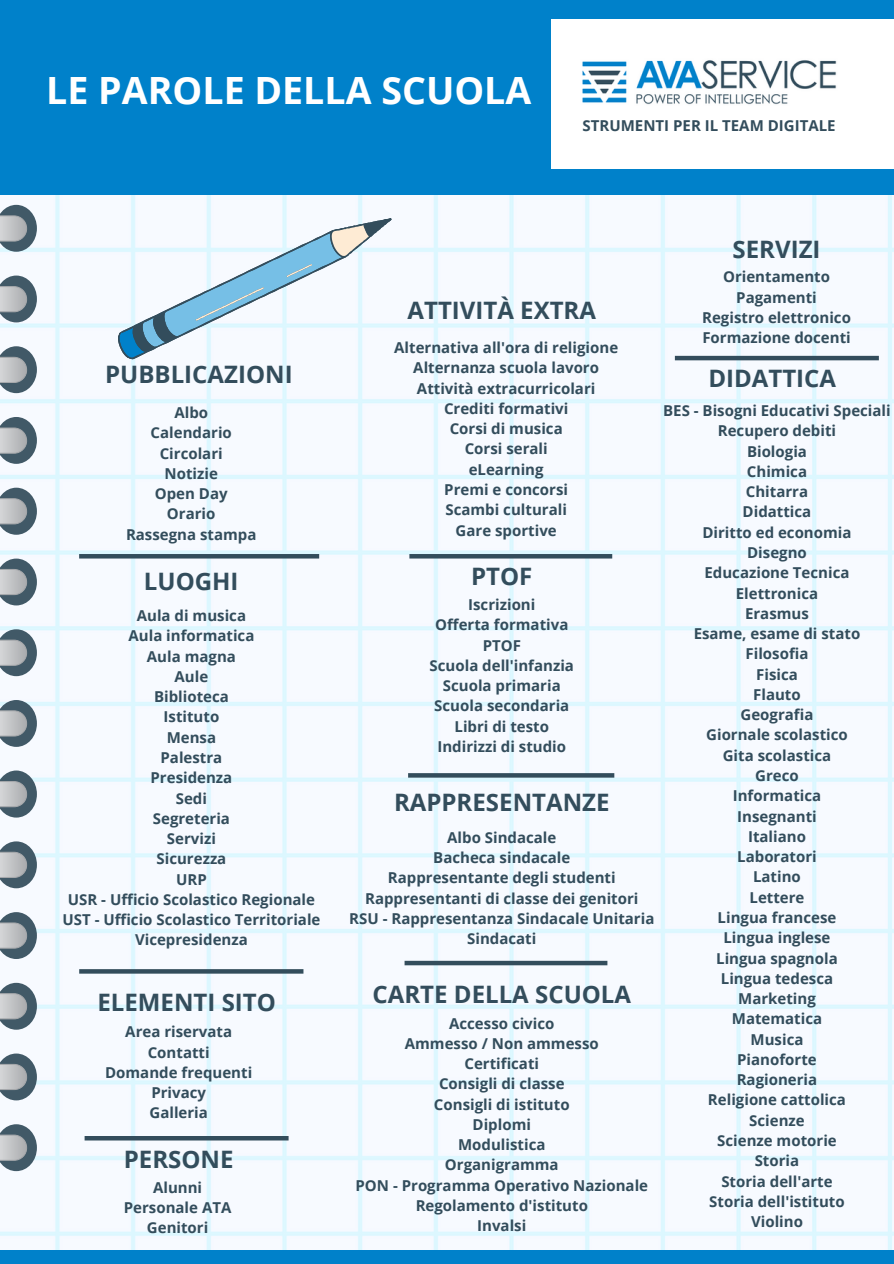
<style>
.page{position:relative;width:894px;height:1264px;background:#fff}
.page>*{position:absolute;margin:0;border:0;box-sizing:border-box;transform-origin:0 0}
.t1{font:700 37.5px "Open Sans";color:#fff}
.t2{font:700 24px "Open Sans";color:#334d5c}
.t3{font:700 15px "Open Sans";color:#334d5c}
</style>
<div class="page">
<img style="left:0;top:194px;width:893px;height:1055px">
<svg style="left:0;top:205px;width:37px;height:966px"></svg>
<hr style="left:79px;top:554px;width:240px;height:4px;background:#334d5c">
<div style="left:404px;top:960px;width:203px;height:5px;background:#334d5c"></div>
<svg style="left:408px;top:773px;width:206px;height:4px"></svg>
<svg style="left:79px;top:969px;width:224px;height:4px"></svg>
<div style="left:85px;top:1135px;width:203px;height:5px;background:#334d5c"></div>
<svg style="left:112px;top:194px;width:280px;height:231px"></svg>
<svg style="left:114px;top:194px;width:257px;height:201px"></svg>
<div style="left:0;top:0;width:893px;height:194px;background:#0081ca"></div>
<img style="left:551px;top:20px;width:342px;height:148px">
<hr style="left:409px;top:554px;width:203px;height:4px;background:#334d5c">
<div style="left:0;top:1249px;width:893px;height:14px;background:#0081ca"></div>
<hr style="left:674px;top:356px;width:204px;height:4px;background:#334d5c">
<p class="t1" style="left:46px;top:64px;width:486px">LE PAROLE DELLA SCUOLA</p>
<p class="t3" style="left:582px;top:115px;width:254px">STRUMENTI PER IL TEAM DIGITALE</p>
<p class="t2" style="left:732px;top:232px;width:89px">SERVIZI</p>
<p class="t2" style="left:105px;top:357px;width:189px">PUBBLICAZIONI</p>
<p class="t3" style="left:174px;top:402px;width:35px">Albo</p>
<p class="t3" style="left:151px;top:422px;width:83px">Calendario</p>
<p class="t3" style="left:160px;top:442px;width:64px">Circolari</p>
<p class="t3" style="left:164px;top:463px;width:55px">Notizie</p>
<p class="t3" style="left:155px;top:483px;width:74px">Open Day</p>
<p class="t3" style="left:167px;top:503px;width:50px">Orario</p>
<p class="t3" style="left:126px;top:523px;width:132px">Rassegna stampa</p>
<p class="t2" style="left:144px;top:564px;width:96px">LUOGHI</p>
<p class="t3" style="left:137px;top:605px;width:111px">Aula di musica</p>
<p class="t3" style="left:128px;top:625px;width:127px">Aula informatica</p>
<p class="t3" style="left:147px;top:645px;width:90px">Aula magna</p>
<p class="t3" style="left:174px;top:666px;width:35px">Aule</p>
<p class="t3" style="left:154px;top:686px;width:76px">Biblioteca</p>
<p class="t3" style="left:163px;top:706px;width:57px">Istituto</p>
<p class="t3" style="left:167px;top:726px;width:51px">Mensa</p>
<p class="t3" style="left:160px;top:747px;width:63px">Palestra</p>
<p class="t3" style="left:150px;top:767px;width:83px">Presidenza</p>
<p class="t3" style="left:176px;top:787px;width:33px">Sedi</p>
<p class="t3" style="left:153px;top:807px;width:79px">Segreteria</p>
<p class="t3" style="left:167px;top:828px;width:50px">Servizi</p>
<p class="t3" style="left:156px;top:848px;width:71px">Sicurezza</p>
<p class="t3" style="left:176px;top:868px;width:32px">URP</p>
<p class="t3" style="left:68px;top:888px;width:249px">USR - Ufficio Scolastico Regionale</p>
<p class="t3" style="left:62px;top:909px;width:259px">UST - Ufficio Scolastico Territoriale</p>
<p class="t3" style="left:135px;top:929px;width:114px">Vicepresidenza</p>
<p class="t2" style="left:97px;top:984px;width:180px">ELEMENTI SITO</p>
<p class="t3" style="left:125px;top:1021px;width:108px">Area riservata</p>
<p class="t3" style="left:148px;top:1041px;width:63px">Contatti</p>
<p class="t3" style="left:105px;top:1061px;width:148px">Domande frequenti</p>
<p class="t3" style="left:151px;top:1082px;width:56px">Privacy</p>
<p class="t3" style="left:149px;top:1102px;width:60px">Galleria</p>
<p class="t2" style="left:124px;top:1142px;width:111px">PERSONE</p>
<p class="t3" style="left:153px;top:1176px;width:51px">Alunni</p>
<p class="t3" style="left:124px;top:1196px;width:109px">Personale ATA</p>
<p class="t3" style="left:147px;top:1216px;width:63px">Genitori</p>
<p class="t2" style="left:407px;top:294px;width:190px">ATTIVITÀ EXTRA</p>
<p class="t3" style="left:394px;top:337px;width:225px">Alternativa all'ora di religione</p>
<p class="t3" style="left:413px;top:357px;width:187px">Alternanza scuola lavoro</p>
<p class="t3" style="left:417px;top:377px;width:180px">Attività extracurricolari</p>
<p class="t3" style="left:444px;top:398px;width:126px">Crediti formativi</p>
<p class="t3" style="left:449px;top:418px;width:114px">Corsi di musica</p>
<p class="t3" style="left:464px;top:438px;width:84px">Corsi serali</p>
<p class="t3" style="left:468px;top:458px;width:76px">eLearning</p>
<p class="t3" style="left:444px;top:479px;width:125px">Premi e concorsi</p>
<p class="t3" style="left:445px;top:499px;width:123px">Scambi culturali</p>
<p class="t3" style="left:455px;top:519px;width:103px">Gare sportive</p>
<p class="t2" style="left:471px;top:559px;width:63px">PTOF</p>
<p class="t3" style="left:468px;top:594px;width:69px">Iscrizioni</p>
<p class="t3" style="left:435px;top:614px;width:135px">Offerta formativa</p>
<p class="t3" style="left:482px;top:634px;width:40px">PTOF</p>
<p class="t3" style="left:429px;top:655px;width:146px">Scuola dell'infanzia</p>
<p class="t3" style="left:442px;top:675px;width:119px">Scuola primaria</p>
<p class="t3" style="left:434px;top:695px;width:136px">Scuola secondaria</p>
<p class="t3" style="left:454px;top:715px;width:96px">Libri di testo</p>
<p class="t3" style="left:437px;top:736px;width:130px">Indirizzi di studio</p>
<p class="t2" style="left:394px;top:785px;width:217px">RAPPRESENTANZE</p>
<p class="t3" style="left:447px;top:826px;width:111px">Albo Sindacale</p>
<p class="t3" style="left:433px;top:847px;width:138px">Bacheca sindacale</p>
<p class="t3" style="left:388px;top:867px;width:229px">Rappresentante degli studenti</p>
<p class="t3" style="left:365px;top:887px;width:275px">Rappresentanti di classe dei genitori</p>
<p class="t3" style="left:349px;top:907px;width:306px">RSU - Rappresentanza Sindacale Unitaria</p>
<p class="t3" style="left:467px;top:928px;width:71px">Sindacati</p>
<p class="t2" style="left:372px;top:976px;width:260px">CARTE DELLA SCUOLA</p>
<p class="t3" style="left:449px;top:1012px;width:107px">Accesso civico</p>
<p class="t3" style="left:405px;top:1032px;width:195px">Ammesso / Non ammesso</p>
<p class="t3" style="left:464px;top:1053px;width:76px">Certificati</p>
<p class="t3" style="left:439px;top:1073px;width:127px">Consigli di classe</p>
<p class="t3" style="left:434px;top:1093px;width:137px">Consigli di istituto</p>
<p class="t3" style="left:472px;top:1113px;width:60px">Diplomi</p>
<p class="t3" style="left:458px;top:1134px;width:89px">Modulistica</p>
<p class="t3" style="left:445px;top:1154px;width:115px">Organigramma</p>
<p class="t3" style="left:355px;top:1174px;width:294px">PON - Programma Operativo Nazionale</p>
<p class="t3" style="left:415px;top:1194px;width:174px">Regolamento d'istituto</p>
<p class="t3" style="left:477px;top:1215px;width:51px">Invalsi</p>
<p class="t3" style="left:722px;top:266px;width:108px">Orientamento</p>
<p class="t3" style="left:736px;top:286px;width:82px">Pagamenti</p>
<p class="t3" style="left:702px;top:307px;width:150px">Registro elettronico</p>
<p class="t3" style="left:702px;top:327px;width:150px">Formazione docenti</p>
<p class="t2" style="left:708px;top:361px;width:129px">DIDATTICA</p>
<p class="t3" style="left:663px;top:400px;width:229px">BES - Bisogni Educativi Speciali</p>
<p class="t3" style="left:717px;top:420px;width:120px">Recupero debiti</p>
<p class="t3" style="left:746px;top:440px;width:61px">Biologia</p>
<p class="t3" style="left:746px;top:461px;width:62px">Chimica</p>
<p class="t3" style="left:745px;top:481px;width:64px">Chitarra</p>
<p class="t3" style="left:742px;top:501px;width:70px">Didattica</p>
<p class="t3" style="left:702px;top:521px;width:150px">Diritto ed economia</p>
<p class="t3" style="left:747px;top:542px;width:61px">Disegno</p>
<p class="t3" style="left:704px;top:562px;width:146px">Educazione Tecnica</p>
<p class="t3" style="left:735px;top:582px;width:84px">Elettronica</p>
<p class="t3" style="left:744px;top:603px;width:65px">Erasmus</p>
<p class="t3" style="left:693px;top:623px;width:168px">Esame, esame di stato</p>
<p class="t3" style="left:745px;top:643px;width:64px">Filosofia</p>
<p class="t3" style="left:756px;top:663px;width:43px">Fisica</p>
<p class="t3" style="left:753px;top:684px;width:49px">Flauto</p>
<p class="t3" style="left:740px;top:704px;width:74px">Geografia</p>
<p class="t3" style="left:706px;top:724px;width:143px">Giornale scolastico</p>
<p class="t3" style="left:722px;top:744px;width:110px">Gita scolastica</p>
<p class="t3" style="left:755px;top:765px;width:45px">Greco</p>
<p class="t3" style="left:732px;top:785px;width:90px">Informatica</p>
<p class="t3" style="left:737px;top:805px;width:81px">Insegnanti</p>
<p class="t3" style="left:747px;top:825px;width:59px">Italiano</p>
<p class="t3" style="left:737px;top:846px;width:81px">Laboratori</p>
<p class="t3" style="left:752px;top:866px;width:49px">Latino</p>
<p class="t3" style="left:749px;top:886px;width:56px">Lettere</p>
<p class="t3" style="left:717px;top:907px;width:120px">Lingua francese</p>
<p class="t3" style="left:723px;top:927px;width:108px">Lingua inglese</p>
<p class="t3" style="left:716px;top:947px;width:123px">Lingua spagnola</p>
<p class="t3" style="left:720px;top:967px;width:114px">Lingua tedesca</p>
<p class="t3" style="left:738px;top:988px;width:79px">Marketing</p>
<p class="t3" style="left:731px;top:1008px;width:92px">Matematica</p>
<p class="t3" style="left:750px;top:1028px;width:54px">Musica</p>
<p class="t3" style="left:737px;top:1048px;width:81px">Pianoforte</p>
<p class="t3" style="left:736px;top:1069px;width:82px">Ragioneria</p>
<p class="t3" style="left:707px;top:1089px;width:139px">Religione cattolica</p>
<p class="t3" style="left:749px;top:1109px;width:57px">Scienze</p>
<p class="t3" style="left:717px;top:1129px;width:121px">Scienze motorie</p>
<p class="t3" style="left:754px;top:1150px;width:46px">Storia</p>
<p class="t3" style="left:721px;top:1170px;width:113px">Storia dell'arte</p>
<p class="t3" style="left:709px;top:1190px;width:137px">Storia dell'istituto</p>
<p class="t3" style="left:750px;top:1211px;width:53px">Violino</p>
</div>
